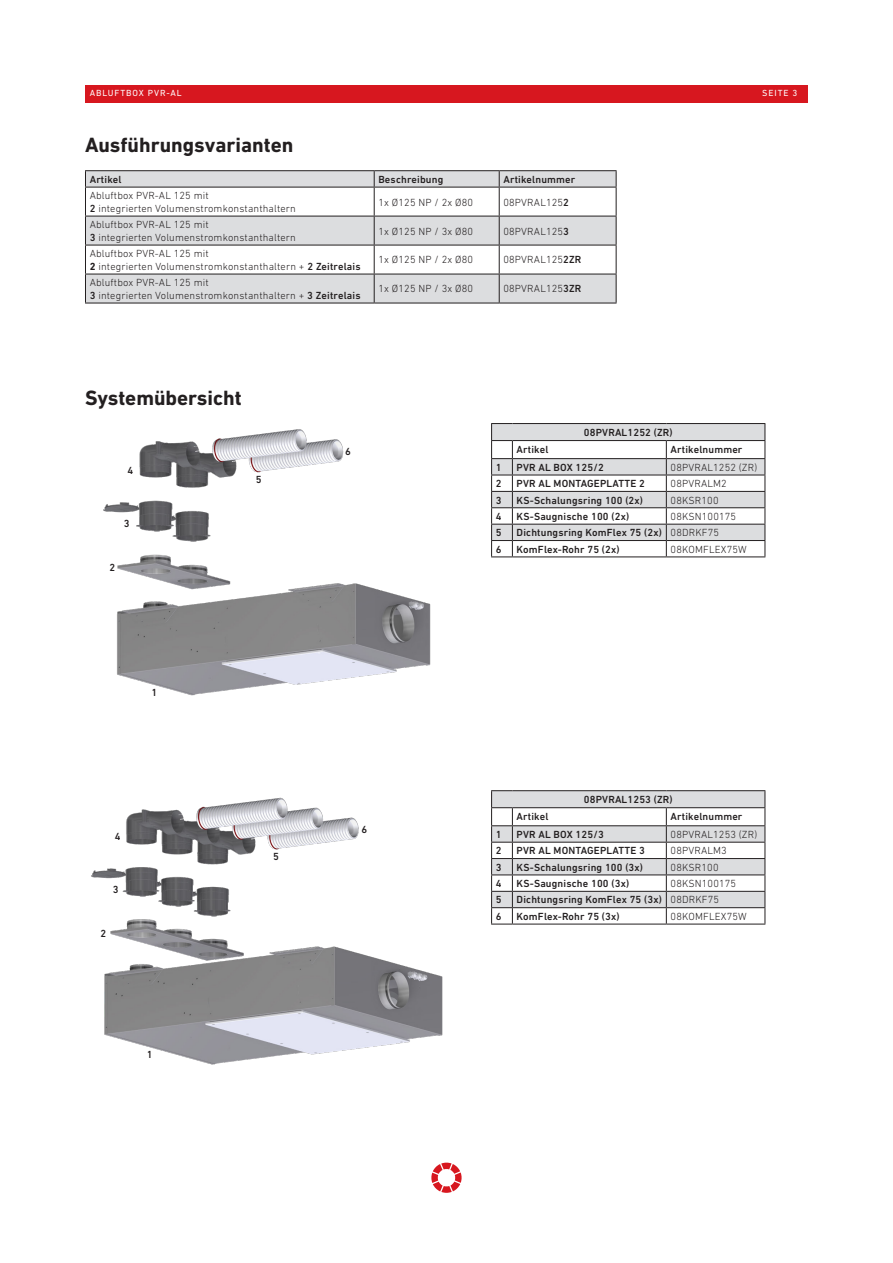
<style>
.page{position:relative;width:893px;height:1263px;background:#fff}
.page>*{position:absolute;margin:0;border:0;box-sizing:border-box;transform-origin:0 0}
.t1{font:700 21px "DIN Next LT Pro";color:#231f20}
.Tabelle{font:300 10.5px/12.6px "DIN Next LT Pro";letter-spacing:.015em;color:#231f20}
.Tabelle_Bold{font:500 10.5px "DIN Next LT Pro";letter-spacing:.015em;color:#231f20}
.Tabelle_Bold-2{font:300 10.5px "DIN Next LT Pro";letter-spacing:.015em;color:#231f20}
.Tabelle-2{font:500 10.5px "DIN Next LT Pro";letter-spacing:.015em;color:#231f20}
.t2{font:9px "DIN Next LT Pro";letter-spacing:.1em;color:#fff}
.s1{font-weight:500}
.s2{font-weight:700}
</style>
<div class="page">
<svg style="left:431px;top:1162px;width:31px;height:31px"></svg>
<div style="left:85px;top:85px;width:723px;height:17px;background:#d7171f"></div>
<svg style="left:491px;top:423px;width:274px;height:134px"></svg>
<svg style="left:491px;top:790px;width:274px;height:135px"></svg>
<img style="left:103px;top:429px;width:328px;height:267px">
<img style="left:91px;top:797px;width:351px;height:268px">
<svg style="left:86px;top:171px;width:530px;height:132px;fill:#dcdddf"></svg>
<svg style="left:85px;top:171px;width:1px;height:132px"></svg>
<svg style="left:374px;top:171px;width:1px;height:132px"></svg>
<svg style="left:499px;top:171px;width:1px;height:132px"></svg>
<hr style="left:85px;top:170px;width:289px;height:1px;background:#231f20">
<hr style="left:374px;top:170px;width:125px;height:1px;background:#231f20">
<hr style="left:499px;top:170px;width:118px;height:1px;background:#231f20">
<hr style="left:85px;top:187px;width:289px;height:1px;background:#231f20">
<hr style="left:374px;top:187px;width:125px;height:1px;background:#231f20">
<hr style="left:499px;top:187px;width:118px;height:1px;background:#231f20">
<hr style="left:85px;top:216px;width:289px;height:1px;background:#231f20">
<hr style="left:374px;top:216px;width:125px;height:1px;background:#231f20">
<hr style="left:499px;top:216px;width:118px;height:1px;background:#231f20">
<hr style="left:85px;top:245px;width:289px;height:1px;background:#231f20">
<hr style="left:374px;top:245px;width:125px;height:1px;background:#231f20">
<hr style="left:499px;top:245px;width:118px;height:1px;background:#231f20">
<hr style="left:85px;top:274px;width:289px;height:1px;background:#231f20">
<hr style="left:374px;top:274px;width:125px;height:1px;background:#231f20">
<hr style="left:499px;top:274px;width:118px;height:1px;background:#231f20">
<hr style="left:85px;top:303px;width:289px;height:1px;background:#231f20">
<hr style="left:374px;top:303px;width:125px;height:1px;background:#231f20">
<hr style="left:499px;top:303px;width:118px;height:1px;background:#231f20">
<svg style="left:616px;top:171px;width:1px;height:132px"></svg>
<p class="t2" style="left:90px;top:88px;width:94px">ABLUFTBOX PVR-AL</p>
<p class="t2" style="left:762px;top:88px;width:37px">SEITE 3</p>
<p class="t1" style="left:85px;top:132px;width:210px">Ausführungsvarianten</p>
<p class="Tabelle-2" style="left:90px;top:173px;width:33px">Artikel</p>
<p class="Tabelle_Bold" style="left:378px;top:173px;width:66px">Beschreibung</p>
<p class="Tabelle_Bold" style="left:503px;top:173px;width:73px">Artikelnummer</p>
<p class="Tabelle" style="left:90px;top:189px;width:208px">Abluftbox PVR-AL 125 mit<br><span class="s1">2</span> integrierten Volumenstromkonstanthaltern</p>
<p class="Tabelle" style="left:378px;top:196px;width:96px">1x Ø125 NP / 2x Ø80</p>
<p class="Tabelle_Bold-2" style="left:503px;top:196px;width:67px">08PVRAL125<span class="s1">2</span></p>
<p class="Tabelle" style="left:90px;top:218px;width:208px">Abluftbox PVR-AL 125 mit<br><span class="s1">3</span> integrierten Volumenstromkonstanthaltern</p>
<p class="Tabelle" style="left:378px;top:225px;width:96px">1x Ø125 NP / 3x Ø80</p>
<p class="Tabelle_Bold-2" style="left:503px;top:225px;width:67px">08PVRAL125<span class="s1">3</span></p>
<p class="Tabelle" style="left:90px;top:247px;width:272px">Abluftbox PVR-AL 125 mit<br><span class="s2">2</span> integrierten Volumenstromkonstanthaltern + <span class="s1">2 Zeitrelais</span></p>
<p class="Tabelle" style="left:378px;top:253px;width:96px">1x Ø125 NP / 2x Ø80</p>
<p class="Tabelle_Bold-2" style="left:503px;top:254px;width:79px">08PVRAL125<span class="s1">2ZR</span></p>
<p class="Tabelle" style="left:90px;top:276px;width:272px">Abluftbox PVR-AL 125 mit<br><span class="s1">3</span> integrierten Volumenstromkonstanthaltern + <span class="s1">3 Zeitrelais</span></p>
<p class="Tabelle" style="left:378px;top:282px;width:96px">1x Ø125 NP / 3x Ø80</p>
<p class="Tabelle_Bold-2" style="left:503px;top:283px;width:79px">08PVRAL125<span class="s1">3ZR</span></p>
<p class="t1" style="left:85px;top:385px;width:158px">Systemübersicht</p>
<p class="Tabelle_Bold" style="left:128px;top:464px;width:7px">4</p>
<p class="Tabelle_Bold" style="left:124px;top:517px;width:7px">3</p>
<p class="Tabelle_Bold" style="left:110px;top:561px;width:7px">2</p>
<p class="Tabelle_Bold" style="left:256px;top:473px;width:7px">5</p>
<p class="Tabelle_Bold" style="left:152px;top:686px;width:7px">1</p>
<p class="Tabelle_Bold" style="left:115px;top:830px;width:7px">4</p>
<p class="Tabelle_Bold" style="left:113px;top:883px;width:7px">3</p>
<p class="Tabelle_Bold" style="left:100px;top:927px;width:7px">2</p>
<p class="Tabelle_Bold" style="left:147px;top:1048px;width:7px">1</p>
<p class="Tabelle_Bold" style="left:273px;top:850px;width:7px">5</p>
<p class="Tabelle_Bold" style="left:345px;top:446px;width:7px">6</p>
<p class="Tabelle_Bold" style="left:361px;top:823px;width:7px">6</p>
<p class="Tabelle_Bold" style="left:584px;top:426px;width:90px">08PVRAL1252 (ZR)</p>
<p class="Tabelle_Bold" style="left:517px;top:443px;width:33px">Artikel</p>
<p class="Tabelle_Bold" style="left:671px;top:443px;width:73px">Artikelnummer</p>
<p class="Tabelle-2" style="left:496px;top:461px;width:7px">1</p>
<p class="Tabelle_Bold" style="left:517px;top:461px;width:89px">PVR AL BOX 125/2</p>
<p class="Tabelle" style="left:671px;top:461px;width:88px">08PVRAL1252 (ZR)</p>
<p class="Tabelle-2" style="left:496px;top:477px;width:7px">2</p>
<p class="Tabelle_Bold" style="left:517px;top:477px;width:130px">PVR AL MONTAGEPLATTE 2</p>
<p class="Tabelle" style="left:671px;top:477px;width:58px">08PVRALM2</p>
<p class="Tabelle-2" style="left:496px;top:494px;width:7px">3</p>
<p class="Tabelle_Bold" style="left:517px;top:494px;width:128px">KS-Schalungsring 100 (2x)</p>
<p class="Tabelle" style="left:671px;top:493px;width:49px">08KSR100</p>
<p class="Tabelle-2" style="left:496px;top:510px;width:7px">4</p>
<p class="Tabelle_Bold" style="left:517px;top:510px;width:114px">KS-Saugnische 100 (2x)</p>
<p class="Tabelle" style="left:671px;top:510px;width:67px">08KSN100175</p>
<p class="Tabelle-2" style="left:496px;top:527px;width:7px">5</p>
<p class="Tabelle_Bold" style="left:517px;top:527px;width:147px">Dichtungsring KomFlex 75 (2x)</p>
<p class="Tabelle" style="left:671px;top:526px;width:50px">08DRKF75</p>
<p class="Tabelle-2" style="left:496px;top:543px;width:7px">6</p>
<p class="Tabelle_Bold" style="left:517px;top:543px;width:104px">KomFlex-Rohr 75 (2x)</p>
<p class="Tabelle" style="left:671px;top:543px;width:78px">08KOMFLEX75W</p>
<p class="Tabelle_Bold" style="left:584px;top:793px;width:90px">08PVRAL1253 (ZR)</p>
<p class="Tabelle_Bold" style="left:517px;top:810px;width:33px">Artikel</p>
<p class="Tabelle_Bold" style="left:671px;top:810px;width:73px">Artikelnummer</p>
<p class="Tabelle-2" style="left:496px;top:828px;width:7px">1</p>
<p class="Tabelle_Bold" style="left:517px;top:828px;width:89px">PVR AL BOX 125/3</p>
<p class="Tabelle" style="left:671px;top:828px;width:88px">08PVRAL1253 (ZR)</p>
<p class="Tabelle-2" style="left:496px;top:845px;width:7px">2</p>
<p class="Tabelle_Bold" style="left:517px;top:845px;width:130px">PVR AL MONTAGEPLATTE 3</p>
<p class="Tabelle" style="left:671px;top:844px;width:58px">08PVRALM3</p>
<p class="Tabelle-2" style="left:496px;top:861px;width:7px">3</p>
<p class="Tabelle_Bold" style="left:517px;top:861px;width:128px">KS-Schalungsring 100 (3x)</p>
<p class="Tabelle" style="left:671px;top:861px;width:49px">08KSR100</p>
<p class="Tabelle-2" style="left:496px;top:877px;width:7px">4</p>
<p class="Tabelle_Bold" style="left:517px;top:877px;width:114px">KS-Saugnische 100 (3x)</p>
<p class="Tabelle" style="left:671px;top:877px;width:67px">08KSN100175</p>
<p class="Tabelle-2" style="left:496px;top:894px;width:7px">5</p>
<p class="Tabelle_Bold" style="left:517px;top:894px;width:147px">Dichtungsring KomFlex 75 (3x)</p>
<p class="Tabelle" style="left:671px;top:893px;width:50px">08DRKF75</p>
<p class="Tabelle-2" style="left:496px;top:910px;width:7px">6</p>
<p class="Tabelle_Bold" style="left:517px;top:910px;width:104px">KomFlex-Rohr 75 (3x)</p>
<p class="Tabelle" style="left:671px;top:910px;width:78px">08KOMFLEX75W</p>
</div>
